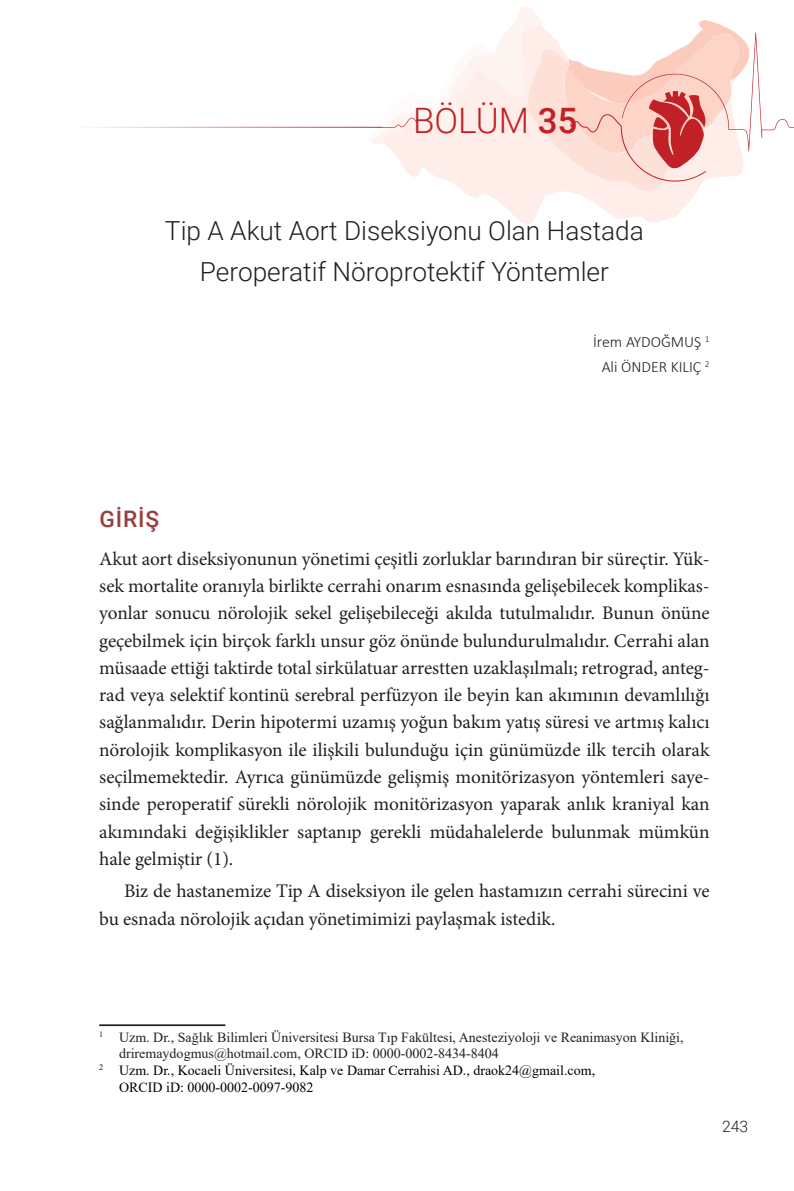
<style>
.page{position:relative;width:794px;height:1191px;background:#fff}
.page>*{position:absolute;margin:0;border:0;box-sizing:border-box;transform-origin:0 0}
.t1{font:300 35px "Roboto";color:#c12026}
.t2{font:300 26.25px/40.2px "Roboto";color:#231f20;text-align:center}
.t3{font:500 22.75px "Roboto";letter-spacing:.035em;color:#993d3d}
.t4{font:19.25px/27.3px "Minion Pro";letter-spacing:-.005em;color:#231f20;text-align:justify}
.t5{font:300 15.75px/24.5px "Calibri";color:#231f20;text-align:center}
.t6{font:300 15.75px "Roboto";color:#231f20}
.t7{font:14px "Times New Roman";color:#231f20}
.t8{font:14px "Times New Roman";color:#000001}
.s1{font-weight:500}
</style>
<div class="page">
<svg style="left:369px;top:7px;width:425px;height:215px"></svg>
<hr style="left:0;top:127px;width:381px;height:1px;background:#c12026">
<hr style="left:99px;top:1024px;width:126px;height:2px;background:#231f20">
<h1 class="t1" style="left:413px;top:96px;width:166px">BÖLÜM <span class="s1">35</span></h1>
<h2 class="t2" style="left:165px;top:210px;width:480px">Tip A Akut Aort Diseksiyonu Olan Hastada<br>Peroperatif Nöroprotektif Yöntemler</h2>
<p class="t5" style="left:593px;top:330px;width:118px">İrem AYDOĞMUŞ <sup>1<br></sup>Ali ÖNDER KILIÇ <sup>2</sup></p>
<p class="t3" style="left:100px;top:503px;width:61px">GIRIŞ</p>
<p class="t4" style="left:99px;top:545px;width:612px">Akut aort diseksiyonunun yönetimi çeşitli zorluklar barındıran bir süreçtir. Yük&shy;sek mortalite oranıyla birlikte cerrahi onarım esnasında gelişebilecek komplikas&shy;yonlar sonucu nörolojik sekel gelişebileceği akılda tutulmalıdır. Bunun önüne geçebilmek için birçok farklı unsur göz önünde bulundurulmalıdır. Cerrahi alan müsaade ettiği taktirde total sirkülatuar arrestten uzaklaşılmalı; retrograd, anteg&shy;rad veya selektif kontinü serebral perfüzyon ile beyin kan akımının devamlılığı sağlanmalıdır. Derin hipotermi uzamış yoğun bakım yatış süresi ve artmış kalıcı nörolojik komplikasyon ile ilişkili bulunduğu için günümüzde ilk tercih olarak seçilmemektedir. Ayrıca günümüzde gelişmiş monitörizasyon yöntemleri saye&shy;sinde peroperatif sürekli nörolojik monitörizasyon yaparak anlık kraniyal kan akımındaki değişiklikler saptanıp gerekli müdahalelerde bulunmak mümkün hale gelmiştir (1).</p>
<p class="t4" style="left:99px;top:877px;width:612px;text-indent:25px">Biz de hastanemize Tip A diseksiyon ile gelen hastamızın cerrahi sürecini ve bu esnada nörolojik açıdan yönetimimizi paylaşmak istedik.</p>
<p class="t7" style="left:99px;top:1027px;width:586px"><sup>1</sup> Uzm. Dr., Sağlık Bilimleri Üniversitesi Bursa Tıp Fakültesi, Anesteziyoloji ve Reanimasyon Kliniği,</p>
<p class="t7" style="left:119px;top:1044px;width:381px">driremaydogmus@hotmail.com, ORCID iD: 0000-0002-8434-8404</p>
<p class="t8" style="left:99px;top:1060px;width:497px"><sup>2</sup> Uzm. Dr., Kocaeli Üniversitesi, Kalp ve Damar Cerrahisi AD., draok24@gmail.com,</p>
<p class="t8" style="left:119px;top:1077px;width:196px">ORCID iD: 0000-0002-0097-9082</p>
<p class="t6" style="left:722px;top:1115px;width:28px">243</p>
</div>
